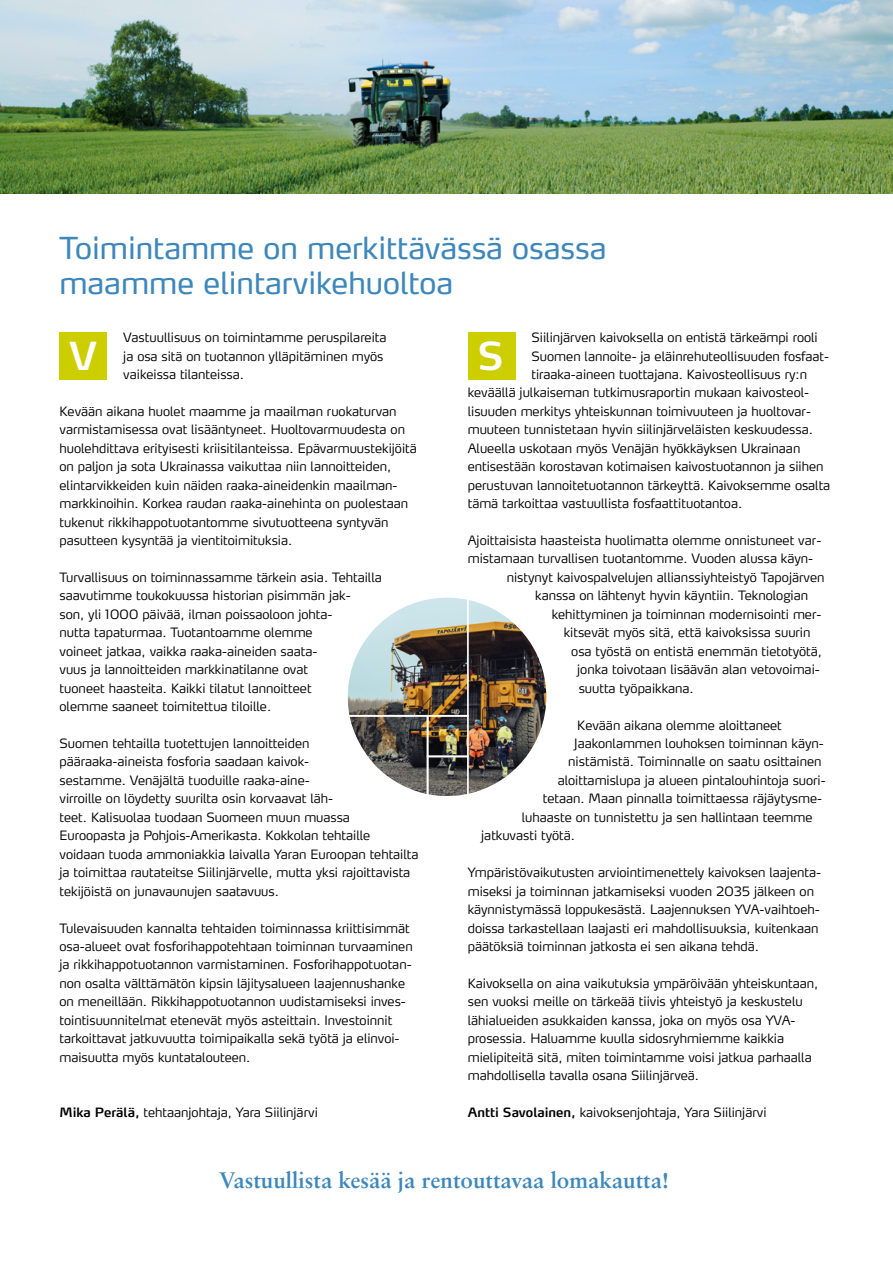
<style>
.page{position:relative;width:893px;height:1263px;background:#fff}
.page>*{position:absolute;margin:0;border:0;box-sizing:border-box;transform-origin:0 0}
.t1{font:600 38.25px "Yara Max LF";color:#fff}
.t2{font:30px/34.5px "Yara Max LF";color:#3e87bb}
.t3{font:700 22.5px "Sabon LT Std";color:#3e87bb}
.t4{font:300 12.75px/18.5px "Yara Max LF";color:#000}
.s1{font-weight:600}
</style>
<div class="page">
<div style="left:468px;top:332px;width:48px;height:48px;background:#cdce00"></div>
<img style="left:0;top:0;width:893px;height:193px">
<img style="left:347px;top:597px;width:200px;height:199px">
<div style="left:60px;top:332px;width:47px;height:48px;background:#cdce00"></div>
<h2 class="t2" style="left:60px;top:231px;width:548px">Toimintamme on merkittävässä osassa maamme elintarvikehuoltoa</h2>
<p class="t4" style="left:123px;top:328px;width:265px">Vastuullisuus on toimintamme peruspilareita ja osa sitä on tuotannon ylläpitäminen myös vaikeissa tilanteissa.</p>
<p class="t4" style="left:60px;top:402px;width:359px">Kevään aikana huolet maamme ja maailman ruokaturvan varmistamisessa ovat lisääntyneet. Huoltovarmuudesta on huolehdittava erityisesti kriisitilanteissa. Epävarmuustekijöitä on paljon ja sota Ukrainassa vaikuttaa niin lannoitteiden, elintarvikkeiden kuin näiden raaka-aineidenkin maailman&shy;markkinoihin. Korkea raudan raaka-ainehinta on puolestaan tukenut rikkihappotuotantomme sivutuotteena syntyvän pasutteen kysyntää ja vientitoimituksia.</p>
<p class="t4" style="left:60px;top:568px;width:324px">Turvallisuus on toiminnassamme tärkein asia. Tehtailla saavutimme toukokuussa historian pisimmän jak-<br>son, yli 1000 päivää, ilman poissaoloon johta-<br>nutta tapaturmaa. Tuotantoamme olemme<br>voineet jatkaa, vaikka raaka-aineiden saata-<br>vuus ja lannoitteiden markkinatilanne ovat<br>tuoneet haasteita. Kaikki tilatut lannoitteet<br>olemme saaneet toimitettua tiloille.</p>
<p class="t4" style="left:60px;top:734px;width:360px">Suomen tehtailla tuotettujen lannoitteiden<br>pääraaka-aineista fosforia saadaan kaivok-<br>sestamme. Venäjältä tuoduille raaka-aine-<br>virroille on löydetty suurilta osin korvaavat läh-<br>teet. Kalisuolaa tuodaan Suomeen muun muassa Euroopasta ja Pohjois-Amerikasta. Kokkolan tehtaille voidaan tuoda ammoniakkia laivalla Yaran Euroopan tehtailta ja toimittaa rautateitse Siilinjärvelle, mutta yksi rajoittavista tekijöistä on junavaunujen saatavuus.</p>
<p class="t4" style="left:60px;top:918px;width:355px">Tulevaisuuden kannalta tehtaiden toiminnassa kriittisimmät osa-alueet ovat fosforihappotehtaan toiminnan turvaaminen ja rikkihappotuotannon varmistaminen. Fosforihappotuotan&shy;non osalta välttämätön kipsin läjitysalueen laajennushanke on meneillään. Rikkihappotuotannon uudistamiseksi inves&shy;tointisuunnitelmat etenevät myös asteittain. Investoinnit tarkoittavat jatkuvuutta toimipaikalla sekä työtä ja elinvoi&shy;maisuutta myös kuntatalouteen.</p>
<h1 class="t1" style="left:69px;top:332px;width:30px">V</h1>
<p class="t4" style="left:60px;top:1103px;width:260px"><span class="s1">Mika Perälä,</span> tehtaanjohtaja, Yara Siilinjärvi</p>
<p class="t4" style="left:531px;top:328px;width:288px">Siilinjärven kaivoksella on entistä tärkeämpi rooli</p>
<p class="t4" style="left:531px;top:346px;width:299px">Suomen lannoite- ja eläinrehuteollisuuden fosfaat-</p>
<p class="t4" style="left:531px;top:365px;width:277px">tiraaka-aineen tuottajana. Kaivosteollisuus ry:n</p>
<p class="t4" style="left:468px;top:383px;width:343px">keväällä julkaiseman tutkimusraportin mukaan kaivosteol-</p>
<p class="t4" style="left:468px;top:402px;width:345px">lisuuden merkitys yhteiskunnan toimivuuteen ja huoltovar-</p>
<p class="t4" style="left:468px;top:420px;width:347px">muuteen tunnistetaan hyvin siilinjärveläisten keskuudessa.</p>
<p class="t4" style="left:468px;top:439px;width:334px">Alueella uskotaan myös Venäjän hyökkäyksen Ukrainaan</p>
<p class="t4" style="left:468px;top:457px;width:357px">entisestään korostavan kotimaisen kaivostuotannon ja siihen</p>
<p class="t4" style="left:468px;top:475px;width:364px">perustuvan lannoitetuotannon tärkeyttä. Kaivoksemme osalta</p>
<p class="t4" style="left:468px;top:494px;width:276px">tämä tarkoittaa vastuullista fosfaattituotantoa.</p>
<p class="t4" style="left:468px;top:531px;width:355px">Ajoittaisista haasteista huolimatta olemme onnistuneet var-</p>
<p class="t4" style="left:468px;top:549px;width:347px">mistamaan turvallisen tuotantomme. Vuoden alussa käyn-</p>
<p class="t4" style="left:507px;top:568px;width:319px">nistynyt kaivospalvelujen allianssiyhteistyö Tapojärven</p>
<p class="t4" style="left:535px;top:586px;width:274px">kanssa on lähtenyt hyvin käyntiin. Teknologian</p>
<p class="t4" style="left:552px;top:605px;width:271px">kehittyminen ja toiminnan modernisointi mer-</p>
<p class="t4" style="left:564px;top:623px;width:248px">kitsevät myös sitä, että kaivoksissa suurin</p>
<p class="t4" style="left:571px;top:642px;width:252px">osa työstä on entistä enemmän tietotyötä,</p>
<p class="t4" style="left:577px;top:660px;width:244px">jonka toivotaan lisäävän alan vetovoimai-</p>
<p class="t4" style="left:579px;top:678px;width:116px">suutta työpaikkana.</p>
<p class="t4" style="left:577px;top:715px;width:206px">Kevään aikana olemme aloittaneet</p>
<p class="t4" style="left:574px;top:734px;width:251px">Jaakonlammen louhoksen toiminnan käyn-</p>
<p class="t4" style="left:568px;top:752px;width:255px">nistämistä. Toiminnalle on saatu osittainen</p>
<p class="t4" style="left:558px;top:771px;width:269px">aloittamislupa ja alueen pintalouhintoja suori-</p>
<p class="t4" style="left:543px;top:789px;width:281px">tetaan. Maan pinnalla toimittaessa räjäytysme-</p>
<p class="t4" style="left:522px;top:808px;width:292px">luhaaste on tunnistettu ja sen hallintaan teemme</p>
<p class="t4" style="left:481px;top:826px;width:95px">jatkuvasti työtä.</p>
<p class="t4" style="left:468px;top:863px;width:355px">Ympäristövaikutusten arviointimenettely kaivoksen laajenta&shy;miseksi ja toiminnan jatkamiseksi vuoden 2035 jälkeen on käynnistymässä loppukesästä. Laajennuksen YVA-vaihtoeh&shy;doissa tarkastellaan laajasti eri mahdollisuuksia, kuitenkaan päätöksiä toiminnan jatkosta ei sen aikana tehdä.</p>
<p class="t4" style="left:468px;top:974px;width:352px">Kaivoksella on aina vaikutuksia ympäröivään yhteiskuntaan, sen vuoksi meille on tärkeää tiivis yhteistyö ja keskustelu lähialueiden asukkaiden kanssa, joka on myös osa YVA&shy;prosessia. Haluamme kuulla sidosryhmiemme kaikkia mielipiteitä sitä, miten toimintamme voisi jatkua parhaalla mahdollisella tavalla osana Siilinjärveä.</p>
<p class="t4" style="left:468px;top:1103px;width:300px"><span class="s1">Antti Savolainen,</span> kaivoksenjohtaja, Yara Siilinjärvi</p>
<h1 class="t1" style="left:477px;top:332px;width:28px">S</h1>
<h3 class="t3" style="left:219px;top:1166px;width:452px">Vastuullista kesää ja rentouttavaa lomakautta!</h3>
</div>
